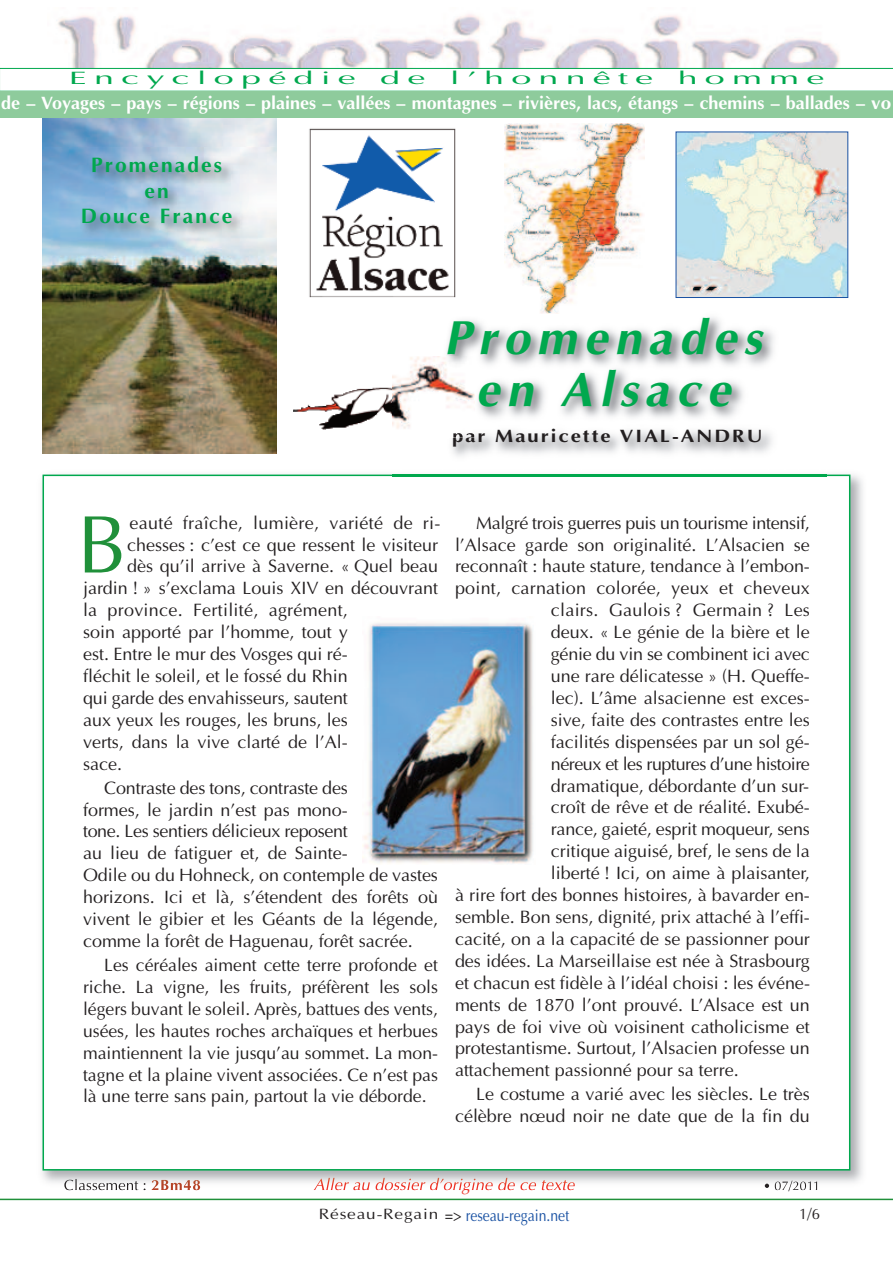
<style>
.page{position:relative;width:893px;height:1263px;background:#fff}
.page>*{position:absolute;margin:0;border:0;box-sizing:border-box;transform-origin:0 0}
.t1{font:82.2px "Optima";color:#20903a}
.t2{font:italic 700 48px/51.6px "Optima";letter-spacing:.145em;color:#00a84e;text-align:center}
.t3{font:700 21px/25.5px "Optima";letter-spacing:.1em;color:#00a84e;text-align:center}
.t4{font:18px/21.9px "Optima";color:#231f20}
.t5{font:700 18px "Optima";color:#fff}
.t6{font:18px "Optima";letter-spacing:-.02em;color:#231f20}
.t7{font:18px "Optima";letter-spacing:-.025em;color:#231f20}
.t8{font:18px "Optima";letter-spacing:.2em;color:#00a84e;scale:2 1}
.t9{font:700 18px "Optima";letter-spacing:.1em;color:#231f20;scale:1.13 1}
.t10{font:16.5px "Optima";color:#1a52a3;scale:.85 1}
.t11{font:15px "Optima";color:#231f20}
.s1{font-size:15px;color:#231f20}
.s2{color:#231f20}
</style>
<div class="page">
<hr style="left:0;top:1198px;width:893px;height:2px;background:#20903a">
<img style="left:41px;top:474px;width:822px;height:716px">
<img style="left:64px;top:1179px;width:74px;height:11px">
<img style="left:152px;top:1180px;width:48px;height:10px">
<img style="left:314px;top:1178px;width:105px;height:12px">
<img style="left:765px;top:1180px;width:52px;height:10px">
<div style="left:44px;top:476px;width:805px;height:693px;background:#fff"></div>
<img style="left:47px;top:14px;width:807px;height:54px">
<img style="left:393px;top:317px;width:433px;height:160px">
<img style="left:393px;top:475px;width:433px;height:1px">
<svg style="left:0;top:68px;width:893px;height:23px"></svg>
<img style="left:43px;top:117px;width:233px;height:336px">
<img style="left:42px;top:147px;width:235px;height:117px">
<img style="left:678px;top:134px;width:168px;height:162px">
<div style="left:676px;top:132px;width:172px;height:166px;border:1px solid #1a52a3"></div>
<img style="left:309px;top:128px;width:147px;height:170px">
<img style="left:505px;top:123px;width:139px;height:191px">
<img style="left:363px;top:622px;width:170px;height:242px">
<div style="left:0;top:91px;width:893px;height:26px;background:#8ecb9c"></div>
<img style="left:293px;top:356px;width:182px;height:82px">
<img style="left:453px;top:432px;width:22px;height:6px">
<p class="t8" style="left:69px;top:68px;width:145px">Encyclopédie</p>
<p class="t8" style="left:380px;top:68px;width:24px">de</p>
<p class="t8" style="left:450px;top:68px;width:103px">l’honnête</p>
<p class="t8" style="left:678px;top:68px;width:75px">homme</p>
<p class="t5" style="left:1px;top:92px;width:891px">de – Voyages – pays – régions – plaines – vallées – montagnes – rivières, lacs, étangs – chemins – ballades – vo</p>
<p class="t3" style="left:81px;top:152px;width:153px">Promenades en<br>Douce France</p>
<h2 class="t2" style="left:444px;top:311px;width:319px">Promenades en Alsace</h2>
<p class="t9" style="left:452px;top:425px;width:276px">par Mauricette VIAL-ANDRU</p>
<h1 class="t1" style="left:77px;top:496px;width:52px">B</h1>
<p class="t4" style="left:130px;top:511px;width:312px">eauté fraîche, lumière, variété de ri-</p>
<p class="t4" style="left:127px;top:533px;width:312px">chesses : c’est ce que ressent le visiteur</p>
<p class="t4" style="left:127px;top:555px;width:312px">dès qu’il arrive à Saverne. « Quel beau</p>
<p class="t4" style="left:83px;top:577px;width:356px">jardin ! » s’exclama Louis XIV en découvrant</p>
<p class="t4" style="left:83px;top:599px;width:266px">la province. Fertilité, agrément,</p>
<p class="t4" style="left:83px;top:621px;width:266px">soin apporté par l’homme, tout y</p>
<p class="t4" style="left:83px;top:643px;width:266px">est. Entre le mur des Vosges qui ré-</p>
<p class="t4" style="left:83px;top:665px;width:266px">fléchit le soleil, et le fossé du Rhin</p>
<p class="t4" style="left:83px;top:687px;width:266px">qui garde des envahisseurs, sautent</p>
<p class="t4" style="left:83px;top:709px;width:266px">aux yeux les rouges, les bruns, les</p>
<p class="t4" style="left:83px;top:730px;width:266px">verts, dans la vive clarté de l’Al-</p>
<p class="t4" style="left:83px;top:752px;width:41px">sace.</p>
<p class="t4" style="left:83px;top:776px;width:356px;text-indent:21px">Contraste des tons, contraste des<br>formes, le jardin n’est pas mono-<br>tone. Les sentiers délicieux reposent<br>au lieu de fatiguer et, de Sainte-<br>Odile ou du Hohneck, on contemple de vastes horizons. Ici et là, s’étendent des forêts où vivent le gibier et les Géants de la légende, comme la forêt de Haguenau, forêt sacrée.</p>
<p class="t4" style="left:83px;top:954px;width:356px;text-align:justify;text-indent:21px">Les céréales aiment cette terre profonde et riche. La vigne, les fruits, préfèrent les sols légers buvant le soleil. Après, battues des vents, usées, les hautes roches archaïques et herbues maintiennent la vie jusqu’au sommet. La mon&shy;tagne et la plaine vivent associées. Ce n’est pas là une terre sans pain, partout la vie déborde.</p>
<p class="t6" style="left:476px;top:512px;width:335px">Malgré trois guerres puis un tourisme intensif,</p>
<p class="t4" style="left:455px;top:533px;width:356px">l’Alsace garde son originalité. L’Alsacien se</p>
<p class="t4" style="left:455px;top:555px;width:356px">reconnaît : haute stature, tendance à l’embon-</p>
<p class="t4" style="left:455px;top:577px;width:356px">point, carnation colorée, yeux et cheveux</p>
<p class="t4" style="left:551px;top:599px;width:261px">clairs. Gaulois ? Germain ? Les</p>
<p class="t4" style="left:551px;top:621px;width:261px">deux. « Le génie de la bière et le</p>
<p class="t4" style="left:551px;top:643px;width:261px">génie du vin se combinent ici avec</p>
<p class="t4" style="left:551px;top:665px;width:261px">une rare délicatesse » (H. Queffe-</p>
<p class="t4" style="left:551px;top:687px;width:261px">lec). L’âme alsacienne est exces-</p>
<p class="t4" style="left:551px;top:709px;width:261px">sive, faite des contrastes entre les</p>
<p class="t4" style="left:551px;top:730px;width:261px">facilités dispensées par un sol gé-</p>
<p class="t7" style="left:551px;top:753px;width:261px">néreux et les ruptures d’une histoire</p>
<p class="t4" style="left:551px;top:774px;width:260px">dramatique, débordante d’un sur-</p>
<p class="t4" style="left:551px;top:796px;width:261px">croît de rêve et de réalité. Exubé-</p>
<p class="t4" style="left:551px;top:818px;width:261px">rance, gaieté, esprit moqueur, sens</p>
<p class="t4" style="left:551px;top:840px;width:261px">critique aiguisé, bref, le sens de la</p>
<p class="t4" style="left:551px;top:862px;width:261px">liberté ! Ici, on aime à plaisanter,</p>
<p class="t4" style="left:455px;top:884px;width:356px">à rire fort des bonnes histoires, à bavarder en-</p>
<p class="t4" style="left:455px;top:906px;width:356px">semble. Bon sens, dignité, prix attaché à l’effi-</p>
<p class="t4" style="left:455px;top:928px;width:356px">cacité, on a la capacité de se passionner pour</p>
<p class="t4" style="left:455px;top:950px;width:356px">des idées. La Marseillaise est née à Strasbourg</p>
<p class="t4" style="left:455px;top:971px;width:356px">et chacun est fidèle à l’idéal choisi : les événe-</p>
<p class="t4" style="left:455px;top:993px;width:356px">ments de 1870 l’ont prouvé. L’Alsace est un</p>
<p class="t4" style="left:455px;top:1015px;width:356px">pays de foi vive où voisinent catholicisme et</p>
<p class="t4" style="left:455px;top:1037px;width:356px">protestantisme. Surtout, l’Alsacien professe un</p>
<p class="t4" style="left:455px;top:1059px;width:285px">attachement passionné pour sa terre.</p>
<p class="t4" style="left:455px;top:1083px;width:356px;text-align:right">Le costume a varié avec les siècles. Le très célèbre nœud noir ne date que de la fin du</p>
<p class="t10" style="left:319px;top:1205px;width:296px"><span class="s1">Réseau-Regain</span> <span class="s2">=&gt;</span> reseau-regain.net</p>
<p class="t11" style="left:799px;top:1205px;width:22px">1/6</p>
</div>
